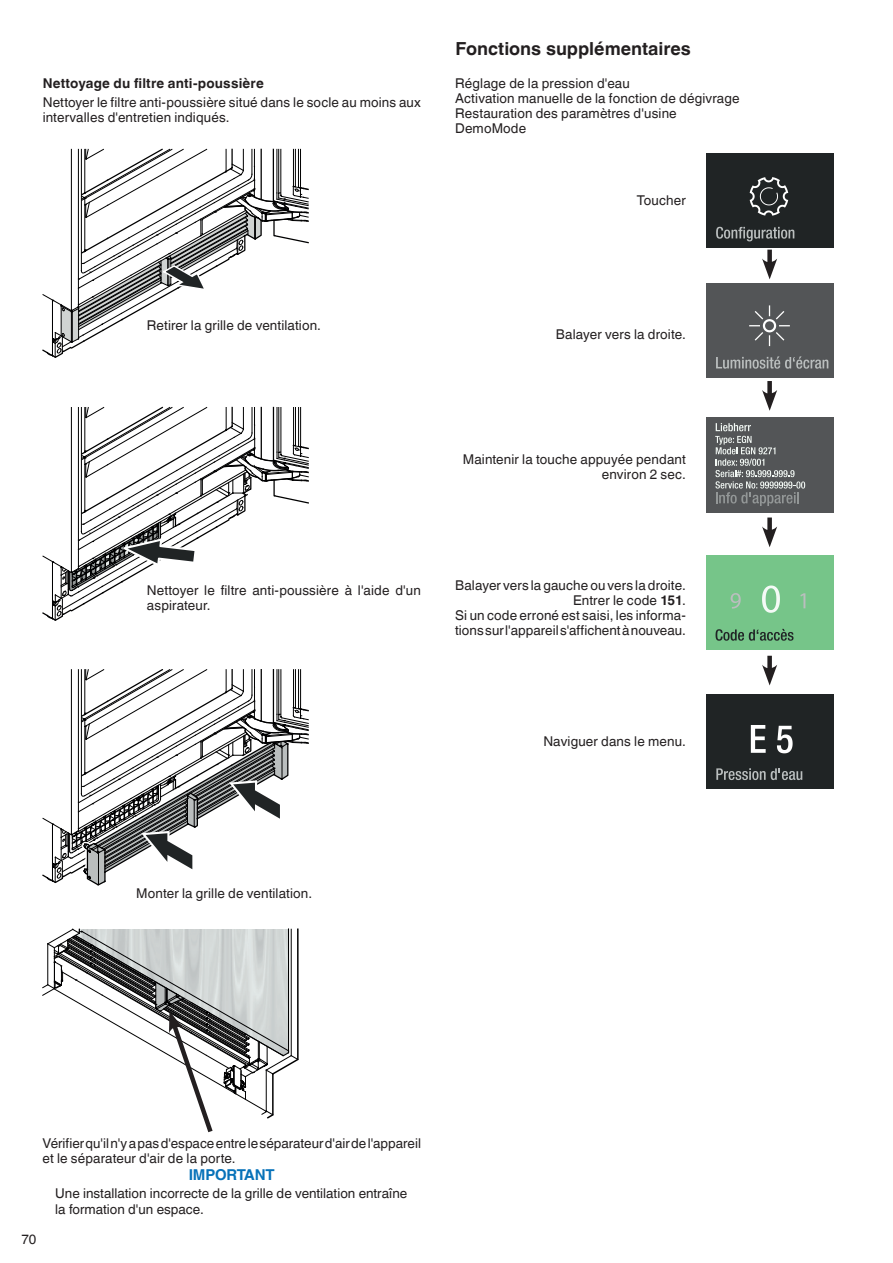
<style>
.page{position:relative;width:893px;height:1263px;background:#fff}
.page>*{position:absolute;margin:0;border:0;box-sizing:border-box;transform-origin:0 0}
.t1{font:700 18px "Helvetica Linotype";color:#231f20}
.t2{font:700 15px "Helvetica Linotype";letter-spacing:-.01em;color:#0772b9}
.t3{font:13.5px/15px "Helvetica Linotype";letter-spacing:.01em;color:#231f20}
.t4{font:700 13.5px "Helvetica Linotype";letter-spacing:.01em;color:#231f20}
.s1{font-weight:700}
</style>
<div class="page">
<div style="left:706px;top:153px;width:127px;height:94px;background:#202425"></div>
<svg style="left:716px;top:227px;width:78px;height:14px"></svg>
<svg style="left:750px;top:177px;width:38px;height:39px"></svg>
<div style="left:706px;top:283px;width:127px;height:94px;background:#535557"></div>
<svg style="left:716px;top:356px;width:112px;height:13px"></svg>
<svg style="left:749px;top:305px;width:41px;height:41px"></svg>
<div style="left:706px;top:418px;width:127px;height:95px;background:#535557"></div>
<svg style="left:715px;top:423px;width:90px;height:83px"></svg>
<div style="left:706px;top:555px;width:127px;height:95px;background:#76c589"></div>
<svg style="left:715px;top:629px;width:78px;height:12px"></svg>
<svg style="left:762px;top:585px;width:18px;height:28px"></svg>
<svg style="left:731px;top:593px;width:10px;height:16px"></svg>
<svg style="left:800px;top:593px;width:5px;height:15px"></svg>
<div style="left:706px;top:694px;width:127px;height:95px;background:#202425"></div>
<svg style="left:716px;top:768px;width:86px;height:12px"></svg>
<svg style="left:751px;top:725px;width:15px;height:28px"></svg>
<svg style="left:777px;top:726px;width:16px;height:27px"></svg>
<svg style="left:43px;top:407px;width:265px;height:214px"></svg>
<svg style="left:43px;top:149px;width:265px;height:209px"></svg>
<svg style="left:43px;top:669px;width:265px;height:217px"></svg>
<div style="left:767px;top:250px;width:5px;height:17px;background:#231f20"></div>
<svg style="left:762px;top:259px;width:15px;height:20px"></svg>
<div style="left:767px;top:381px;width:5px;height:17px;background:#231f20"></div>
<svg style="left:762px;top:390px;width:15px;height:21px"></svg>
<div style="left:767px;top:517px;width:5px;height:18px;background:#231f20"></div>
<svg style="left:762px;top:526px;width:15px;height:21px"></svg>
<div style="left:767px;top:656px;width:5px;height:17px;background:#231f20"></div>
<svg style="left:762px;top:665px;width:15px;height:20px"></svg>
<svg style="left:42px;top:928px;width:257px;height:205px"></svg>
<p class="t4" style="left:43px;top:75px;width:223px">Nettoyage du filtre anti-poussière</p>
<p class="t3" style="left:43px;top:95px;width:380px">Nettoyer le filtre anti-poussière situé dans le socle au moins aux intervalles d'entretien indiqués.</p>
<h1 class="t1" style="left:455px;top:39px;width:237px">Fonctions supplémentaires</h1>
<p class="t3" style="left:455px;top:75px;width:286px">Réglage de la pression d'eau<br>Activation manuelle de la fonction de dégivrage<br>Restauration des paramètres d'usine<br>DemoMode</p>
<p class="t3" style="left:637px;top:193px;width:51px">Toucher</p>
<p class="t3" style="left:147px;top:318px;width:176px">Retirer la grille de ventilation.</p>
<p class="t3" style="left:556px;top:327px;width:131px">Balayer vers la droite.</p>
<p class="t3" style="left:463px;top:452px;width:225px;text-align:right">Maintenir la touche appuyée pendant environ 2 sec.</p>
<p class="t3" style="left:147px;top:583px;width:276px">Nettoyer le filtre anti-poussière à l'aide d'un aspirateur.</p>
<p class="t3" style="left:455px;top:577px;width:232px;text-align:right">Balayer vers la gauche ou vers la droite.<br>Entrer le code <span class="s1">151</span>.<br>Si un code erroné est saisi, les informa&shy;tions sur l'appareil s'affichent à nouveau.</p>
<p class="t3" style="left:543px;top:734px;width:144px">Naviguer dans le menu.</p>
<p class="t3" style="left:136px;top:886px;width:177px">Monter la grille de ventilation.</p>
<p class="t3" style="left:42px;top:1136px;width:380px">Vérifier qu'il n'y a pas d'espace entre le séparateur d'air de l'appareil et le séparateur d'air de la porte.</p>
<p class="t2" style="left:189px;top:1166px;width:88px">IMPORTANT</p>
<p class="t3" style="left:55px;top:1185px;width:354px;line-height:16.2px">Une installation incorrecte de la grille de ventilation entraîne la formation d'un espace.</p>
<p class="t3" style="left:21px;top:1232px;width:17px">70</p>
</div>
